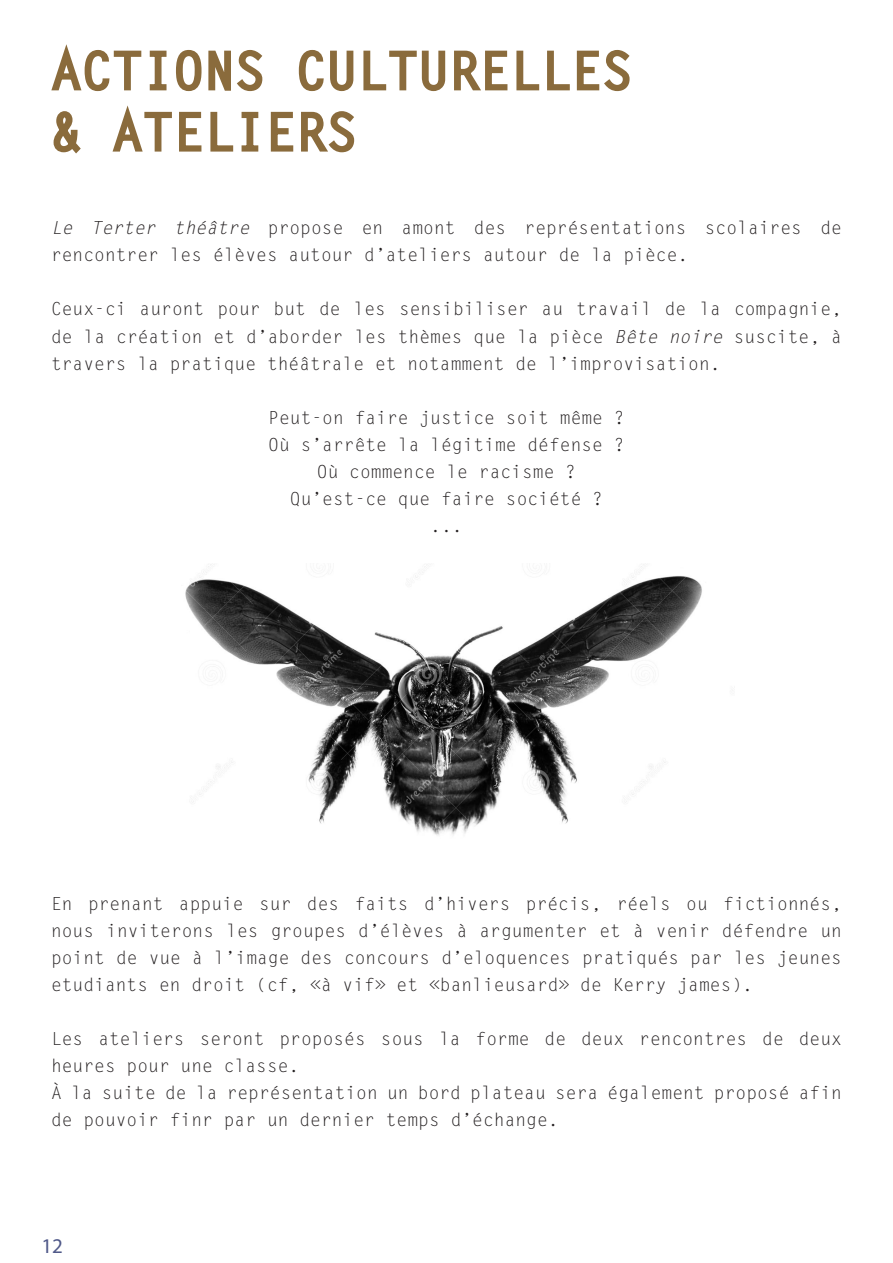
<style>
.page{position:relative;width:893px;height:1263px;background:#fff}
.page>*{position:absolute;margin:0;border:0;box-sizing:border-box;transform-origin:0 0}
.t1{font:700 51px "Letter Gothic Std";color:#8a6b3c}
.t2{font:21px "Myriad Pro";color:#505989}
.t3{font:18px/27px "Letter Gothic Std";color:#231f20}
.s1{font-style:italic}
</style>
<div class="page">
<svg style="left:51px;top:45px;width:116px;height:47px"></svg>
<svg style="left:176px;top:49px;width:87px;height:43px"></svg>
<svg style="left:298px;top:50px;width:56px;height:42px"></svg>
<svg style="left:363px;top:50px;width:145px;height:42px"></svg>
<svg style="left:516px;top:49px;width:114px;height:43px"></svg>
<svg style="left:53px;top:111px;width:28px;height:43px"></svg>
<svg style="left:112px;top:107px;width:90px;height:45px"></svg>
<svg style="left:210px;top:111px;width:49px;height:41px"></svg>
<svg style="left:270px;top:111px;width:85px;height:42px"></svg>
<img style="left:185px;top:564px;width:517px;height:271px">
<p class="t1" style="left:51px;top:39px;width:583px">ACTIONS CULTURELLES</p>
<p class="t1" style="left:51px;top:100px;width:307px">&amp; ATELIERS</p>
<p class="t3" style="left:51px;top:215px;width:792px"><span class="s1">Le Terter théâtre</span> propose en amont des représentations scolaires de rencontrer les élèves autour d’ateliers autour de la pièce.</p>
<p class="t3" style="left:51px;top:296px;width:792px;text-align:justify">Ceux-ci auront pour but de les sensibiliser au travail de la compagnie, de la création et d’aborder les thèmes que la pièce <span class="s1">Bête noire</span> suscite, à travers la pratique théâtrale et notamment de l’improvisation.</p>
<p class="t3" style="left:268px;top:404px;width:358px">Peut-on faire justice soit même ?</p>
<p class="t3" style="left:268px;top:431px;width:358px">Où s’arrête la légitime défense ?</p>
<p class="t3" style="left:290px;top:458px;width:315px;text-align:center">Où commence le racisme ?<br>Qu’est-ce que faire société ?</p>
<p class="t3" style="left:430px;top:512px;width:34px">...</p>
<p class="t3" style="left:51px;top:890px;width:792px;text-align:justify">En prenant appuie sur des faits d’hivers précis, réels ou fictionnés, nous inviterons les groupes d’élèves à argumenter et à venir défendre un point de vue à l’image des concours d’eloquences pratiqués par les jeunes etudiants en droit (cf, «à vif» et «banlieusard» de Kerry james).</p>
<p class="t3" style="left:51px;top:1025px;width:792px">Les ateliers seront proposés sous la forme de deux rencontres de deux heures pour une classe.</p>
<p class="t3" style="left:51px;top:1079px;width:792px">À la suite de la représentation un bord plateau sera également proposé afin de pouvoir finr par un dernier temps d’échange.</p>
<p class="t2" style="left:41px;top:1233px;width:23px">12</p>
</div>
